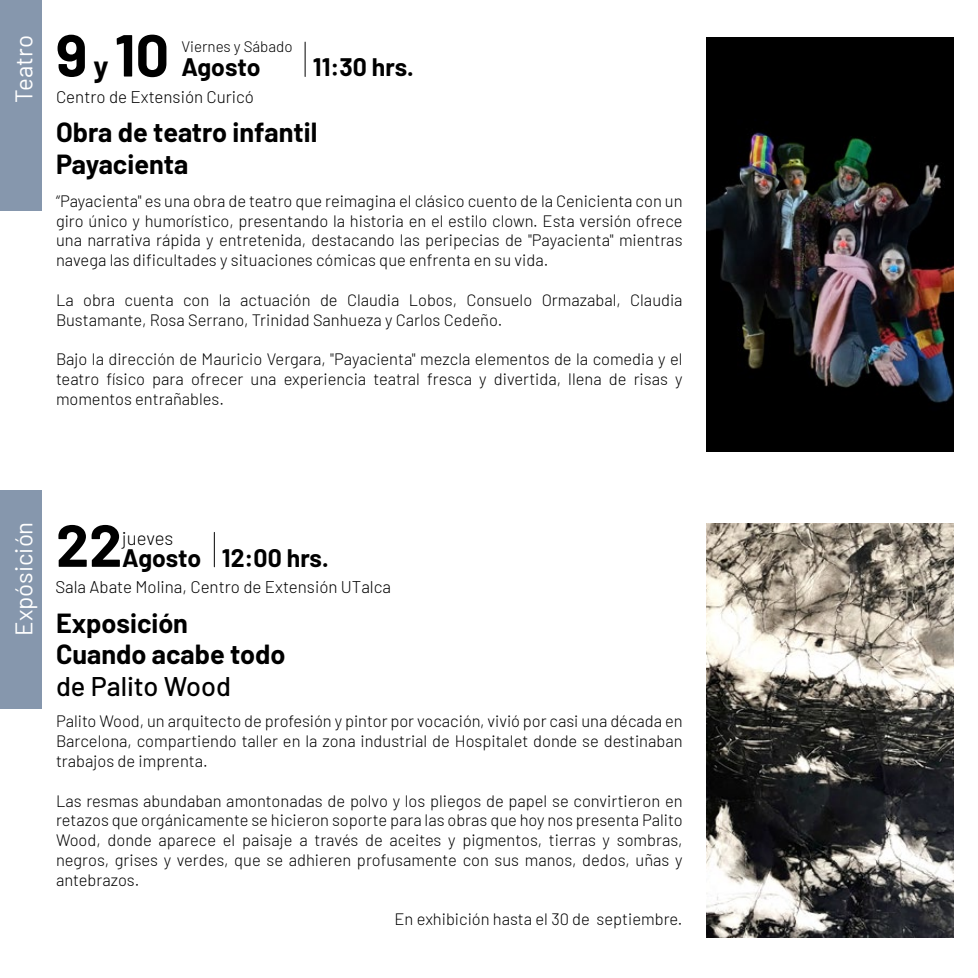
<style>
.page{position:relative;width:978px;height:978px;background:#fff}
.page>*{position:absolute;margin:0;border:0;box-sizing:border-box;transform-origin:0 0}
.t1{font:700 59.1px "Barlow";color:#000}
.t2{font:700 27px/31.5px "Barlow";color:#000}
.t3{font:500 27px "Barlow";color:#000}
.t4{font:700 24.75px "Barlow";color:#000}
.t5{font:24px "Barlow";color:#fff}
.t6{font:300 18.6px "Barlow";letter-spacing:-.01em;color:#000}
.t7{font:300 16.95px "Barlow";color:#000}
.t8{font:300 16.5px/19.8px "Barlow";color:#000;text-align:justify}
.t9{font:300 15.15px "Barlow";color:#000}
.s1{font-size:30px}
</style>
<div class="page">
<div style="left:0;top:490px;width:42px;height:218px;background:#8697ad"></div>
<hr style="left:214px;top:532px;width:1px;height:35px;background:#000">
<div style="left:0;top:0;width:42px;height:210px;background:#8697ad"></div>
<hr style="left:305px;top:42px;width:1px;height:35px;background:#000">
<img style="left:706px;top:37px;width:248px;height:414px">
<img style="left:706px;top:523px;width:248px;height:415px">
<h3 class="t5" style="left:7px;top:103px;width:69px;rotate:-90deg">Teatro</h3>
<h1 class="t1" style="left:56px;top:12px;width:115px">9 <span class="s1">y</span> 10</h1>
<p class="t9" style="left:181px;top:36px;width:113px">Viernes y Sábado</p>
<h3 class="t4" style="left:181px;top:49px;width:81px">Agosto</h3>
<p class="t7" style="left:56px;top:84px;width:200px">Centro de Extensión Curicó</p>
<h3 class="t4" style="left:313px;top:49px;width:103px">11:30 hrs.</h3>
<h2 class="t2" style="left:56px;top:115px;width:263px">Obra de teatro infantil<br>Payacienta</h2>
<p class="t8" style="left:56px;top:190px;width:628px">“Payacienta" es una obra de teatro que reimagina el clásico cuento de la Cenicienta con un giro único y humorístico, presentando la historia en el estilo clown. Esta versión ofrece una narrativa rápida y entretenida, destacando las peripecias de "Payacienta" mientras navega las dificultades y situaciones cómicas que enfrenta en su vida.</p>
<p class="t8" style="left:56px;top:289px;width:628px">La obra cuenta con la actuación de Claudia Lobos, Consuelo Ormazabal, Claudia<br>Bustamante, Rosa Serrano, Trinidad Sanhueza y Carlos Cedeño.</p>
<p class="t8" style="left:56px;top:348px;width:628px">Bajo la dirección de Mauricio Vergara, "Payacienta" mezcla elementos de la comedia y el teatro físico para ofrecer una experiencia teatral fresca y divertida, llena de risas y momentos entrañables.</p>
<h3 class="t5" style="left:7px;top:636px;width:115px;rotate:-90deg">Expósición</h3>
<h1 class="t1" style="left:56px;top:502px;width:68px">22</h1>
<p class="t7" style="left:55px;top:575px;width:337px">Sala Abate Molina, Centro de Extensión UTalca</p>
<p class="t6" style="left:122px;top:525px;width:53px">jueves</p>
<h3 class="t4" style="left:122px;top:539px;width:208px">Agosto 12:00 hrs.</h3>
<h2 class="t2" style="left:56px;top:605px;width:231px">Exposición<br>Cuando acabe todo</h2>
<h2 class="t3" style="left:56px;top:666px;width:177px">de Palito Wood</h2>
<p class="t8" style="left:56px;top:710px;width:628px">Palito Wood, un arquitecto de profesión y pintor por vocación, vivió por casi una década en Barcelona, compartiendo taller en la zona industrial de Hospitalet donde se destinaban trabajos de imprenta.</p>
<p class="t8" style="left:56px;top:789px;width:628px">Las resmas abundaban amontonadas de polvo y los pliegos de papel se convirtieron en retazos que orgánicamente se hicieron soporte para las obras que hoy nos presenta Palito Wood, donde aparece el paisaje a través de aceites y pigmentos, tierras y sombras, negros, grises y verdes, que se adhieren profusamente con sus manos, dedos, uñas y antebrazos.</p>
<p class="t8" style="left:395px;top:908px;width:290px">En exhibición hasta el 30 de septiembre.</p>
</div>
